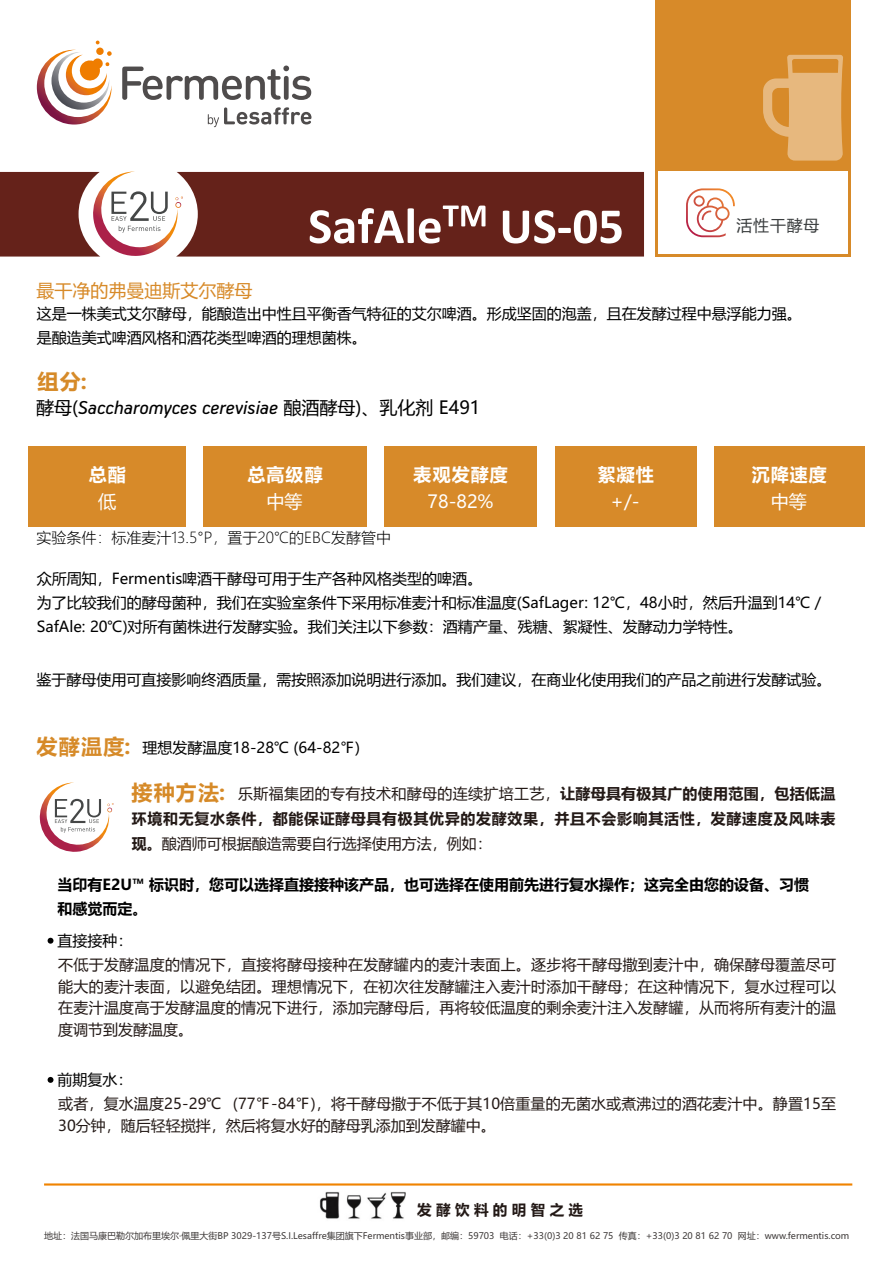
<style>
.page{position:relative;width:893px;height:1263px;background:#fff}
.page>*{position:absolute;margin:0;border:0;box-sizing:border-box;transform-origin:0 0}
.t1{font:italic 21px "PF Handbook Pro";color:#000}
.t2{font:700 21px "Microsoft Ya Hei";letter-spacing:.06em;color:#d68a28}
.t3{font:700 18px "Microsoft Ya Hei";letter-spacing:.06em;color:#fff}
.t4{font:18px "Microsoft Ya Hei";color:#fff}
.t5{font:18px "Microsoft Ya Hei";color:#d78a29}
.t6{font:15.9px "Microsoft Ya Hei";letter-spacing:.06em;color:#3b3e3f}
.t7{font:15px/23.7px "Microsoft Ya Hei";color:#000}
.t8{font:15px/21.8px "Microsoft Ya Hei";letter-spacing:.01em;color:#231916;text-align:justify}
.t9{font:700 15px/24.8px "Microsoft Ya Hei";letter-spacing:.045em;color:#231916;text-align:justify}
.t10{font:700 15px/23.7px "Microsoft Ya Hei";color:#000}
.t11{font:300 15px "Microsoft Ya Hei";color:#000}
.t12{font:700 14.55px "Microsoft Ya Hei";letter-spacing:.3em;color:#231916}
.t13{font:9px "Microsoft Ya Hei";color:#3e3a39}
.s1{font-family:"Microsoft Ya Hei";font-style:normal;font-size:18px}
.s2{font-weight:700;font-size:21px;color:#d68a28}
.s3{font-weight:400}
</style>
<div class="page">
<svg style="left:208px;top:107px;width:103px;height:20px"></svg>
<svg style="left:122px;top:66px;width:189px;height:34px"></svg>
<svg style="left:37px;top:41px;width:75px;height:84px"></svg>
<svg style="left:0;top:172px;width:644px;height:85px;fill:#65221a"></svg>
<div style="left:655px;top:0;width:195px;height:257px;background:#d78a29"></div>
<div style="left:658px;top:171px;width:189px;height:83px;background:#fff"></div>
<svg style="left:763px;top:55px;width:80px;height:106px"></svg>
<svg style="left:310px;top:206px;width:175px;height:37px"></svg>
<svg style="left:503px;top:210px;width:119px;height:33px"></svg>
<div style="left:28px;top:447px;width:158px;height:80px;background:#d78a29"></div>
<div style="left:204px;top:447px;width:163px;height:80px;background:#d78a29"></div>
<div style="left:384px;top:447px;width:153px;height:80px;background:#d78a29"></div>
<div style="left:555px;top:447px;width:141px;height:80px;background:#d78a29"></div>
<div style="left:714px;top:447px;width:150px;height:80px;background:#d78a29"></div>
<svg style="left:39px;top:782px;width:75px;height:70px"></svg>
<svg style="left:686px;top:188px;width:49px;height:49px"></svg>
<img style="left:319px;top:1191px;width:87px;height:28px">
<hr style="left:44px;top:1183px;width:808px;height:2px;background:#f08300">
<svg style="left:48px;top:938px;width:5px;height:6px"></svg>
<svg style="left:48px;top:1077px;width:5px;height:6px"></svg>
<p class="t6" style="left:736px;top:218px;width:84px">活性干酵母</p>
<p class="t5" style="left:37px;top:282px;width:217px">最干净的弗曼迪斯艾尔酵母</p>
<p class="t7" style="left:37px;top:303px;width:766px">这是一株美式艾尔酵母，能酿造出中性且平衡香气特征的艾尔啤酒。形成坚固的泡盖，且在发酵过程中悬浮能力强。是酿造美式啤酒风格和酒花类型啤酒的理想菌株。</p>
<h1 class="t2" style="left:38px;top:372px;width:51px">组分:</h1>
<h1 class="t1" style="left:36px;top:399px;width:446px"><span class="s1">酵母(</span>Saccharomyces cerevisiae <span class="s1">酿酒酵母)、乳化剂 E491</span></h1>
<p class="t3" style="left:89px;top:466px;width:39px">总酯</p>
<p class="t3" style="left:247px;top:466px;width:77px">总高级醇</p>
<p class="t3" style="left:414px;top:466px;width:96px">表观发酵度</p>
<p class="t3" style="left:598px;top:466px;width:58px">絮凝性</p>
<p class="t3" style="left:752px;top:466px;width:77px">沉降速度</p>
<p class="t4" style="left:98px;top:494px;width:19px">低</p>
<p class="t4" style="left:266px;top:494px;width:37px">中等</p>
<p class="t4" style="left:428px;top:494px;width:68px">78-82%</p>
<p class="t4" style="left:611px;top:494px;width:30px">+/-</p>
<p class="t4" style="left:771px;top:494px;width:37px">中等</p>
<p class="t11" style="left:36px;top:531px;width:356px">实验条件：标准麦汁13.5°P，置于20℃的EBC发酵管中</p>
<p class="t7" style="left:37px;top:568px;width:786px">众所周知，Fermentis啤酒干酵母可用于生产各种风格类型的啤酒。<br>为了比较我们的酵母菌种，我们在实验室条件下采用标准麦汁和标准温度(SafLager: 12℃，48小时，然后升温到14℃ /<br>SafAle: 20℃)对所有菌株进行发酵实验。我们关注以下参数：酒精产量、残糖、絮凝性、发酵动力学特性。</p>
<p class="t7" style="left:36px;top:669px;width:796px">鉴于酵母使用可直接影响终酒质量，需按照添加说明进行添加。我们建议，在商业化使用我们的产品之前进行发酵试验。</p>
<p class="t7" style="left:37px;top:737px;width:325px"><span class="s2">发酵温度:</span> 理想发酵温度18-28℃ (64-82℉)</p>
<p class="t9" style="left:132px;top:783px;width:705px;text-indent:106px"><span class="s3">乐斯福集团的专有技术和酵母的连续扩培工艺，</span>让酵母具有极其广的使用范围，包括低温环境和无复水条件，都能保证酵母具有极其优异的发酵效果，并且不会影响其活性，发酵速度及风味表现。<span class="s3">酿酒师可根据酿造需要自行选择使用方法，例如：</span></p>
<h1 class="t2" style="left:131px;top:783px;width:95px">接种方法:</h1>
<p class="t10" style="left:58px;top:874px;width:753px">当印有E2U™ 标识时，您可以选择直接接种该产品，也可选择在使用前先进行复水操作；这完全由您的设备、习惯和感觉而定。</p>
<p class="t7" style="left:58px;top:930px;width:76px">直接接种：</p>
<p class="t8" style="left:58px;top:955px;width:779px">不低于发酵温度的情况下，直接将酵母接种在发酵罐内的麦汁表面上。逐步将干酵母撒到麦汁中，确保酵母覆盖尽可能大的麦汁表面，以避免结团。理想情况下，在初次往发酵罐注入麦汁时添加干酵母；在这种情况下，复水过程可以在麦汁温度高于发酵温度的情况下进行，添加完酵母后，再将较低温度的剩余麦汁注入发酵罐，从而将所有麦汁的温度调节到发酵温度。</p>
<p class="t7" style="left:58px;top:1069px;width:76px">前期复水：</p>
<p class="t8" style="left:58px;top:1094px;width:779px">或者，复水温度25-29℃ (77℉-84℉)，将干酵母撒于不低于其10倍重量的无菌水或煮沸过的酒花麦汁中。静置15至<br>30分钟，随后轻轻搅拌，然后将复水好的酵母乳添加到发酵罐中。</p>
<p class="t12" style="left:417px;top:1203px;width:168px">发酵饮料的明智之选</p>
<p class="t13" style="left:44px;top:1231px;width:807px">地址：法国马康巴勒尔加布里埃尔·佩里大街BP 3029-137号S.I.Lesaffre集团旗下Fermentis事业部，邮编：59703 电话：+33(0)3 20 81 62 75 传真：+33(0)3 20 81 62 70 网址：www.fermentis.com</p>
</div>
